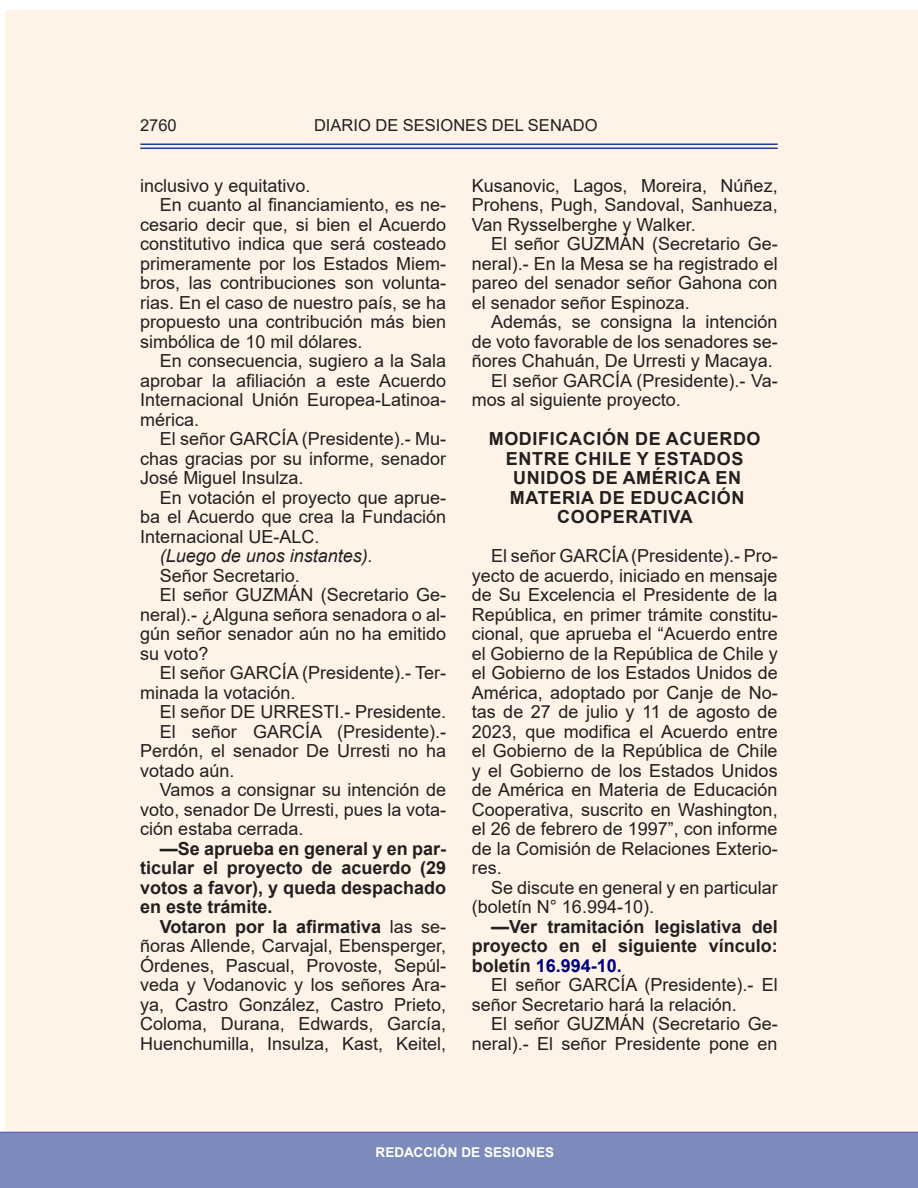
<style>
.page{position:relative;width:918px;height:1188px;background:#fff}
.page>*{position:absolute;margin:0;border:0;box-sizing:border-box;transform-origin:0 0}
.Párrafo_Texto_Sesión{font:18px/19.5px "Arial";color:#231f20;text-align:justify}
.Párrafo_Texto_Sesión-2{font:700 18px/19.5px "Arial";color:#231f20;text-align:justify}
.TITULOS_ALTAS_SESION{font:700 18px/19.5px "Arial";letter-spacing:.035em;color:#231f20;text-align:center}
.Párrafo_Texto_Sesión-3{font:italic 18px "Arial";color:#231f20}
.t1{font:16.5px "Arial";color:#231f20}
.t2{font:700 13.5px "Arial";letter-spacing:.015em;color:#fff}
.s1{font-weight:700}
.s2{color:#000080}
</style>
<div class="page">
<div style="left:0;top:1132px;width:918px;height:56px;background:#7c8bbb"></div>
<hr style="left:140px;top:148px;width:638px;height:1px;background:#253f8e">
<hr style="left:140px;top:144px;width:638px;height:1px;background:#253f8e">
<p class="t1" style="left:140px;top:114px;width:38px">2760</p>
<p class="t1" style="left:314px;top:113px;width:285px">DIARIO DE SESIONES DEL SENADO</p>
<p class="Párrafo_Texto_Sesión" style="left:140px;top:176px;width:172px">inclusivo y equitativo.</p>
<p class="Párrafo_Texto_Sesión" style="left:140px;top:195px;width:307px;text-indent:20px">En cuanto al financiamiento, es ne&shy;cesario decir que, si bien el Acuerdo constitutivo indica que será costeado primeramente por los Estados Miem&shy;bros, las contribuciones son volunta&shy;rias. En el caso de nuestro país, se ha propuesto una contribución más bien simbólica de 10 mil dólares.</p>
<p class="Párrafo_Texto_Sesión" style="left:140px;top:351px;width:307px;text-indent:20px">En consecuencia, sugiero a la Sala aprobar la afiliación a este Acuerdo Internacional Unión Europea-Latinoa&shy;mérica.</p>
<p class="Párrafo_Texto_Sesión" style="left:140px;top:429px;width:307px;text-indent:20px">El señor GARCÍA (Presidente).- Mu&shy;chas gracias por su informe, senador José Miguel Insulza.</p>
<p class="Párrafo_Texto_Sesión" style="left:140px;top:488px;width:307px;text-indent:20px">En votación el proyecto que aprue&shy;ba el Acuerdo que crea la Fundación Internacional UE-ALC.</p>
<p class="Párrafo_Texto_Sesión-3" style="left:160px;top:544px;width:215px">(Luego de unos instantes).</p>
<p class="Párrafo_Texto_Sesión" style="left:160px;top:566px;width:142px">Señor Secretario.</p>
<p class="Párrafo_Texto_Sesión" style="left:140px;top:585px;width:307px;text-indent:20px">El señor GUZMÁN (Secretario Ge&shy;neral).- ¿Alguna señora senadora o al&shy;gún señor senador aún no ha emitido su voto?</p>
<p class="Párrafo_Texto_Sesión" style="left:140px;top:663px;width:307px;text-indent:20px">El señor GARCÍA (Presidente).- Ter&shy;minada la votación.</p>
<p class="Párrafo_Texto_Sesión" style="left:160px;top:702px;width:288px">El señor DE URRESTI.- Presidente.</p>
<p class="Párrafo_Texto_Sesión" style="left:140px;top:722px;width:307px;text-indent:20px">El señor GARCÍA (Presidente).- Perdón, el senador De Urresti no ha votado aún.</p>
<p class="Párrafo_Texto_Sesión" style="left:140px;top:780px;width:307px;text-indent:20px">Vamos a consignar su intención de voto, senador De Urresti, pues la vota&shy;ción estaba cerrada.</p>
<p class="Párrafo_Texto_Sesión-2" style="left:140px;top:839px;width:307px;text-indent:20px">—Se aprueba en general y en par&shy;ticular el proyecto de acuerdo (29 votos a favor), y queda despachado en este trámite.</p>
<p class="Párrafo_Texto_Sesión" style="left:140px;top:917px;width:307px;text-indent:20px"><span class="s1">Votaron por la afirmativa</span> las se&shy;ñoras Allende, Carvajal, Ebensperger, Órdenes, Pascual, Provoste, Sepúl&shy;veda y Vodanovic y los señores Ara&shy;ya, Castro González, Castro Prieto, Coloma, Durana, Edwards, García, Huenchumilla, Insulza, Kast, Keitel,</p>
<p class="Párrafo_Texto_Sesión" style="left:472px;top:176px;width:307px">Kusanovic, Lagos, Moreira, Núñez, Prohens, Pugh, Sandoval, Sanhueza, Van Rysselberghe y Walker.</p>
<p class="Párrafo_Texto_Sesión" style="left:472px;top:234px;width:307px;text-indent:20px">El señor GUZMÁN (Secretario Ge&shy;neral).- En la Mesa se ha registrado el pareo del senador señor Gahona con el senador señor Espinoza.</p>
<p class="Párrafo_Texto_Sesión" style="left:472px;top:312px;width:307px;text-indent:20px">Además, se consigna la intención de voto favorable de los senadores se&shy;ñores Chahuán, De Urresti y Macaya.</p>
<p class="Párrafo_Texto_Sesión" style="left:472px;top:371px;width:307px;text-indent:20px">El señor GARCÍA (Presidente).- Va&shy;mos al siguiente proyecto.</p>
<p class="TITULOS_ALTAS_SESION" style="left:489px;top:429px;width:273px">MODIFICACIÓN DE ACUERDO<br>ENTRE CHILE Y ESTADOS</p>
<p class="TITULOS_ALTAS_SESION" style="left:513px;top:468px;width:229px">UNIDOS DE AMÉRICA EN</p>
<p class="TITULOS_ALTAS_SESION" style="left:510px;top:488px;width:236px">MATERIA DE EDUCACIÓN</p>
<p class="TITULOS_ALTAS_SESION" style="left:557px;top:507px;width:137px">COOPERATIVA</p>
<p class="Párrafo_Texto_Sesión" style="left:472px;top:546px;width:307px;text-indent:20px">El señor GARCÍA (Presidente).- Pro&shy;yecto de acuerdo, iniciado en mensaje de Su Excelencia el Presidente de la República, en primer trámite constitu&shy;cional, que aprueba el “Acuerdo entre el Gobierno de la República de Chile y el Gobierno de los Estados Unidos de América, adoptado por Canje de No&shy;tas de 27 de julio y 11 de agosto de 2023, que modifica el Acuerdo entre el Gobierno de la República de Chile y el Gobierno de los Estados Unidos de América en Materia de Educación Cooperativa, suscrito en Washington, el 26 de febrero de 1997”, con informe de la Comisión de Relaciones Exterio&shy;res.</p>
<p class="Párrafo_Texto_Sesión" style="left:472px;top:878px;width:307px;text-indent:20px">Se discute en general y en particular (boletín N° 16.994-10).</p>
<p class="Párrafo_Texto_Sesión-2" style="left:472px;top:917px;width:307px;text-indent:20px">—Ver tramitación legislativa del proyecto en el siguiente vínculo: boletín <span class="s2">16.994-10.</span></p>
<p class="Párrafo_Texto_Sesión" style="left:472px;top:975px;width:307px;text-indent:20px">El señor GARCÍA (Presidente).- El señor Secretario hará la relación.</p>
<p class="Párrafo_Texto_Sesión" style="left:472px;top:1014px;width:307px;text-align:right">El señor GUZMÁN (Secretario Ge&shy;neral).- El señor Presidente pone en</p>
<p class="t2" style="left:375px;top:1143px;width:180px">REDACCIÓN DE SESIONES</p>
</div>
